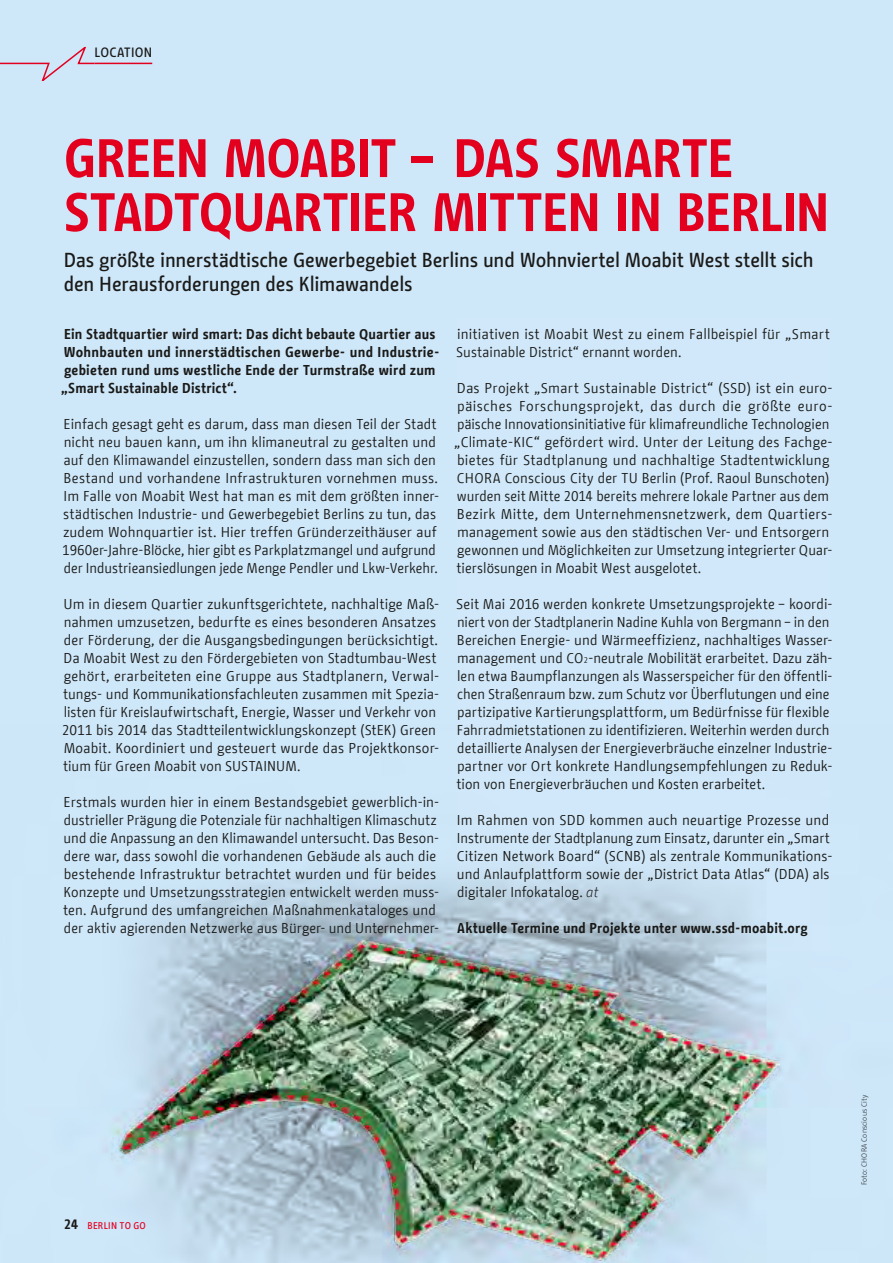
<style>
.page{position:relative;width:893px;height:1263px;background:#cee7f9}
.page>*{position:absolute;margin:0;border:0;box-sizing:border-box;transform-origin:0 0}
.t1{font:700 54px/54px "BMF Change";letter-spacing:-.02em;color:#e3001f}
.t2{font:500 20.25px/24.3px "BMF Change";letter-spacing:-.01em;color:#1a1a18}
.t3{font:14.25px/18px "BMF Change";letter-spacing:.005em;color:#1a1a18}
.t4{font:700 14.25px/18px "BMF Change";letter-spacing:.015em;color:#1a1a18}
.t5{font:500 13.5px "BMF Change";letter-spacing:.015em;color:#1a1a18}
.t6{font:500 9.75px "BMF Change";letter-spacing:.02em;color:#e3001f}
.t7{font:300 7.5px "BMF Change";letter-spacing:.02em;color:#1a1a18}
.s1{font-size:8.25px}
.s2{font-weight:300;font-style:italic}
.s3{font-weight:700;font-size:13.5px;color:#1a1a18}
</style>
<div class="page">
<img style="left:111px;top:876px;width:670px;height:284px">
<div style="left:457px;top:318px;width:372px;height:633px;background:#d0e8f9"></div>
<img style="left:112px;top:933px;width:667px;height:330px">
<hr style="left:94px;top:63px;width:58px;height:1px;background:#e3001f">
<svg style="left:0;top:46px;width:95px;height:35px"></svg>
<p class="t5" style="left:94px;top:43px;width:59px">LOCATION</p>
<h1 class="t1" style="left:64px;top:132px;width:767px">GREEN MOABIT – DAS SMARTE<br>STADTQUARTIER MITTEN IN BERLIN</h1>
<h2 class="t2" style="left:64px;top:248px;width:751px">Das größte innerstädtische Gewerbegebiet Berlins und Wohnviertel Moabit West stellt sich den Herausforderungen des Klimawandels</h2>
<p class="t4" style="left:61px;top:325px;width:380px">Ein Stadtquartier wird smart: Das dicht bebaute Quartier aus Wohnbauten und innerstädtischen Gewerbe- und Industrie&shy;gebieten rund ums westliche Ende der Turmstraße wird zum „Smart Sustainable District“.</p>
<p class="t3" style="left:62px;top:415px;width:378px">Einfach gesagt geht es darum, dass man diesen Teil der Stadt nicht neu bauen kann, um ihn klimaneutral zu gestalten und auf den Klimawandel einzustellen, sondern dass man sich den Bestand und vorhandene Infrastrukturen vornehmen muss.<br>Im Falle von Moabit West hat man es mit dem größten inner&shy;städtischen Industrie- und Gewerbegebiet Berlins zu tun, das zudem Wohnquartier ist. Hier treffen Gründerzeithäuser auf 1960er-Jahre-Blöcke, hier gibt es Parkplatzmangel und aufgrund der Industrieansiedlungen jede Menge Pendler und Lkw-Verkehr.</p>
<p class="t3" style="left:62px;top:595px;width:379px">Um in diesem Quartier zukunftsgerichtete, nachhaltige Maß&shy;nahmen umzusetzen, bedurfte es eines besonderen Ansatzes der Förderung, der die Ausgangsbedingungen berücksichtigt.<br>Da Moabit West zu den Fördergebieten von Stadtumbau-West gehört, erarbeiteten eine Gruppe aus Stadtplanern, Verwal&shy;tungs- und Kommunikationsfachleuten zusammen mit Spezia&shy;listen für Kreislaufwirtschaft, Energie, Wasser und Verkehr von 2011 bis 2014 das Stadtteilentwicklungskonzept (StEK) Green Moabit. Koordiniert und gesteuert wurde das Projektkonsor&shy;tium für Green Moabit von SUSTAINUM.</p>
<p class="t3" style="left:63px;top:793px;width:378px">Erstmals wurden hier in einem Bestandsgebiet gewerblich-in&shy;dustrieller Prägung die Potenziale für nachhaltigen Klimaschutz und die Anpassung an den Klimawandel untersucht. Das Beson&shy;dere war, dass sowohl die vorhandenen Gebäude als auch die bestehende Infrastruktur betrachtet wurden und für beides Konzepte und Umsetzungsstrategien entwickelt werden muss&shy;ten. Aufgrund des umfangreichen Maßnahmenkataloges und der aktiv agierenden Netzwerke aus Bürger- und Unternehmer-</p>
<p class="t3" style="left:456px;top:325px;width:375px">initiativen ist Moabit West zu einem Fallbeispiel für „Smart<br>Sustainable District“ ernannt worden.</p>
<p class="t3" style="left:454px;top:379px;width:380px">Das Projekt „Smart Sustainable District“ (SSD) ist ein euro&shy;päisches Forschungsprojekt, das durch die größte euro&shy;päische Innovationsinitiative für klimafreundliche Technologien „Climate-KIC“ gefördert wird. Unter der Leitung des Fachge&shy;bietes für Stadtplanung und nachhaltige Stadtentwicklung CHORA Conscious City der TU Berlin (Prof. Raoul Bunschoten) wurden seit Mitte 2014 bereits mehrere lokale Partner aus dem Bezirk Mitte, dem Unternehmensnetzwerk, dem Quartiers&shy;management sowie aus den städtischen Ver- und Entsorgern gewonnen und Möglichkeiten zur Umsetzung integrierter Quar&shy;tierslösungen in Moabit West ausgelotet.</p>
<p class="t3" style="left:456px;top:595px;width:378px">Seit Mai 2016 werden konkrete Umsetzungsprojekte – koordi&shy;niert von der Stadtplanerin Nadine Kuhla von Bergmann – in den Bereichen Energie- und Wärmeeffizienz, nachhaltiges Wasser&shy;management und CO<span class="s1">2</span>-neutrale Mobilität erarbeitet. Dazu zäh&shy;len etwa Baumpflanzungen als Wasserspeicher für den öffentli&shy;chen Straßenraum bzw. zum Schutz vor Überflutungen und eine partizipative Kartierungsplattform, um Bedürfnisse für flexible Fahrradmietstationen zu identifizieren. Weiterhin werden durch detaillierte Analysen der Energieverbräuche einzelner Industrie&shy;partner vor Ort konkrete Handlungsempfehlungen zu Reduk&shy;tion von Energieverbräuchen und Kosten erarbeitet.</p>
<p class="t3" style="left:457px;top:811px;width:377px">Im Rahmen von SDD kommen auch neuartige Prozesse und Instrumente der Stadtplanung zum Einsatz, darunter ein „Smart Citizen Network Board“ (SCNB) als zentrale Kommunikations&shy;und Anlaufplattform sowie der „District Data Atlas“ (DDA) als digitaler Infokatalog. <span class="s2">at</span></p>
<p class="t4" style="left:457px;top:919px;width:352px">Aktuelle Termine und Projekte unter www.ssd-moabit.org</p>
<p class="t6" style="left:64px;top:1218px;width:83px"><span class="s3">24</span> BERLIN TO GO</p>
<p class="t7" style="left:859px;top:1185px;width:92px;rotate:-90deg">Foto: CHORA Conscious City</p>
</div>
